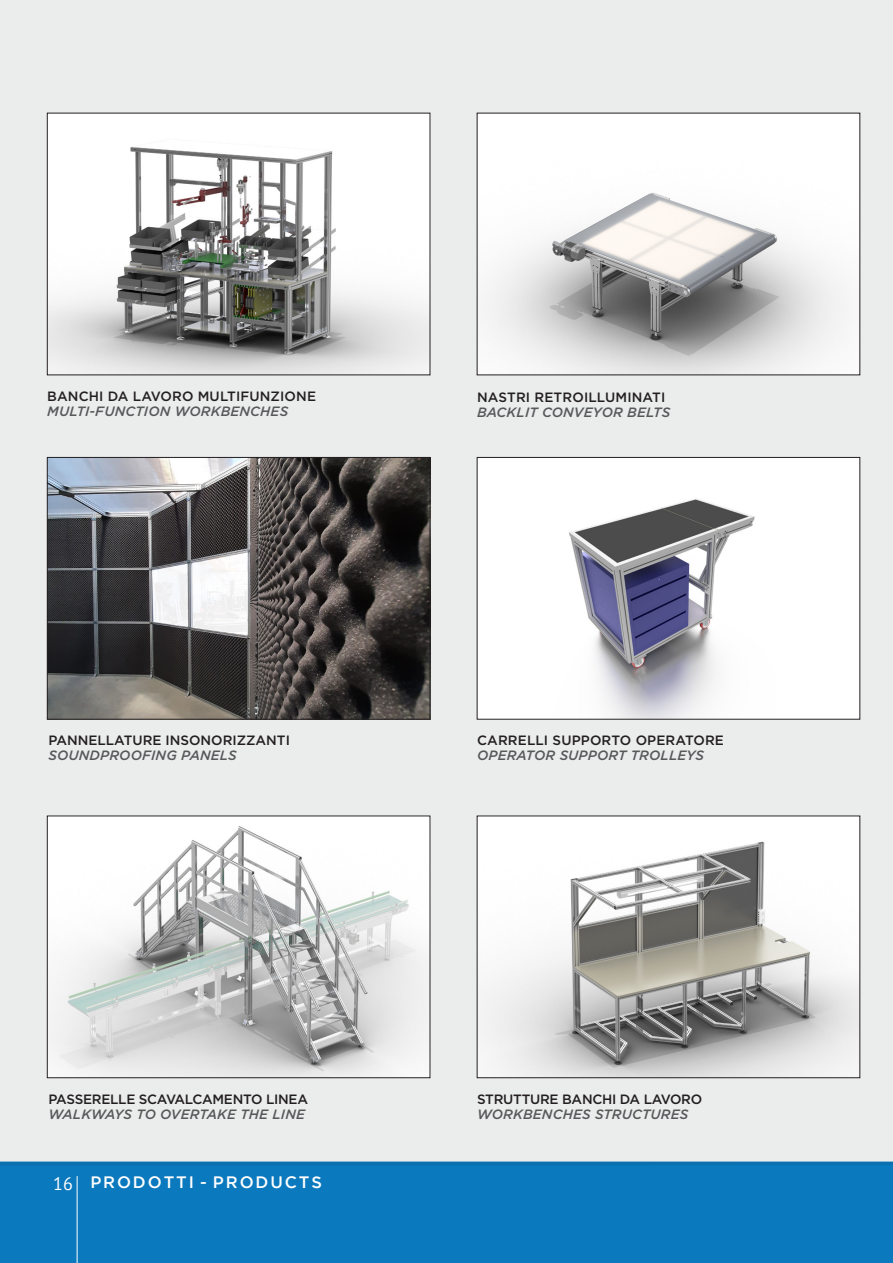
<style>
.page{position:relative;width:893px;height:1263px;background:#fff}
.page>*{position:absolute;margin:0;border:0;box-sizing:border-box;transform-origin:0 0}
.t1{font:500 16.5px "Gotham";letter-spacing:.115em;color:#fff}
.t2{font:italic 500 13.5px "Gotham";letter-spacing:.01em;color:#57585a}
.t3{font:500 13.5px "Gotham";color:#231f20}
.t4{font:500 13.5px "Gotham";letter-spacing:-.02em;color:#231f20}
.s1{font-family:"PT Sans";font-weight:400;font-size:18px}
</style>
<div class="page">
<div style="left:0;top:1161px;width:893px;height:102px;background:#0b79be"></div>
<hr style="left:77px;top:1176px;width:1px;height:87px;background:#fff">
<div style="left:0;top:0;width:893px;height:1165px;background:#ebecec"></div>
<img style="left:49px;top:115px;width:379px;height:258px">
<img style="left:479px;top:115px;width:379px;height:258px">
<img style="left:49px;top:459px;width:379px;height:258px">
<div style="left:47px;top:457px;width:383px;height:262px;border:1px solid #231f20"></div>
<img style="left:479px;top:459px;width:379px;height:258px">
<div style="left:477px;top:457px;width:383px;height:262px;border:1px solid #231f20"></div>
<img style="left:49px;top:818px;width:379px;height:258px">
<div style="left:47px;top:816px;width:383px;height:262px;border:1px solid #231f20"></div>
<img style="left:479px;top:818px;width:379px;height:258px">
<div style="left:477px;top:816px;width:383px;height:262px;border:1px solid #231f20"></div>
<p class="t3" style="left:47px;top:387px;width:270px">BANCHI DA LAVORO MULTIFUNZIONE</p>
<p class="t2" style="left:47px;top:402px;width:242px">MULTI-FUNCTION WORKBENCHES</p>
<p class="t3" style="left:477px;top:388px;width:190px">NASTRI RETROILLUMINATI</p>
<p class="t2" style="left:477px;top:403px;width:195px">BACKLIT CONVEYOR BELTS</p>
<p class="t3" style="left:48px;top:731px;width:243px">PANNELLATURE INSONORIZZANTI</p>
<p class="t2" style="left:48px;top:746px;width:190px">SOUNDPROOFING PANELS</p>
<p class="t3" style="left:477px;top:731px;width:248px">CARRELLI SUPPORTO OPERATORE</p>
<p class="t2" style="left:477px;top:746px;width:228px">OPERATOR SUPPORT TROLLEYS</p>
<p class="t4" style="left:48px;top:1090px;width:261px">PASSERELLE SCAVALCAMENTO LINEA</p>
<p class="t2" style="left:48px;top:1105px;width:258px">WALKWAYS TO OVERTAKE THE LINE</p>
<p class="t4" style="left:477px;top:1090px;width:227px">STRUTTURE BANCHI DA LAVORO</p>
<p class="t2" style="left:477px;top:1105px;width:213px">WORKBENCHES STRUCTURES</p>
<p class="t1" style="left:53px;top:1173px;width:270px"><span class="s1">16</span> PRODOTTI - PRODUCTS</p>
</div>
